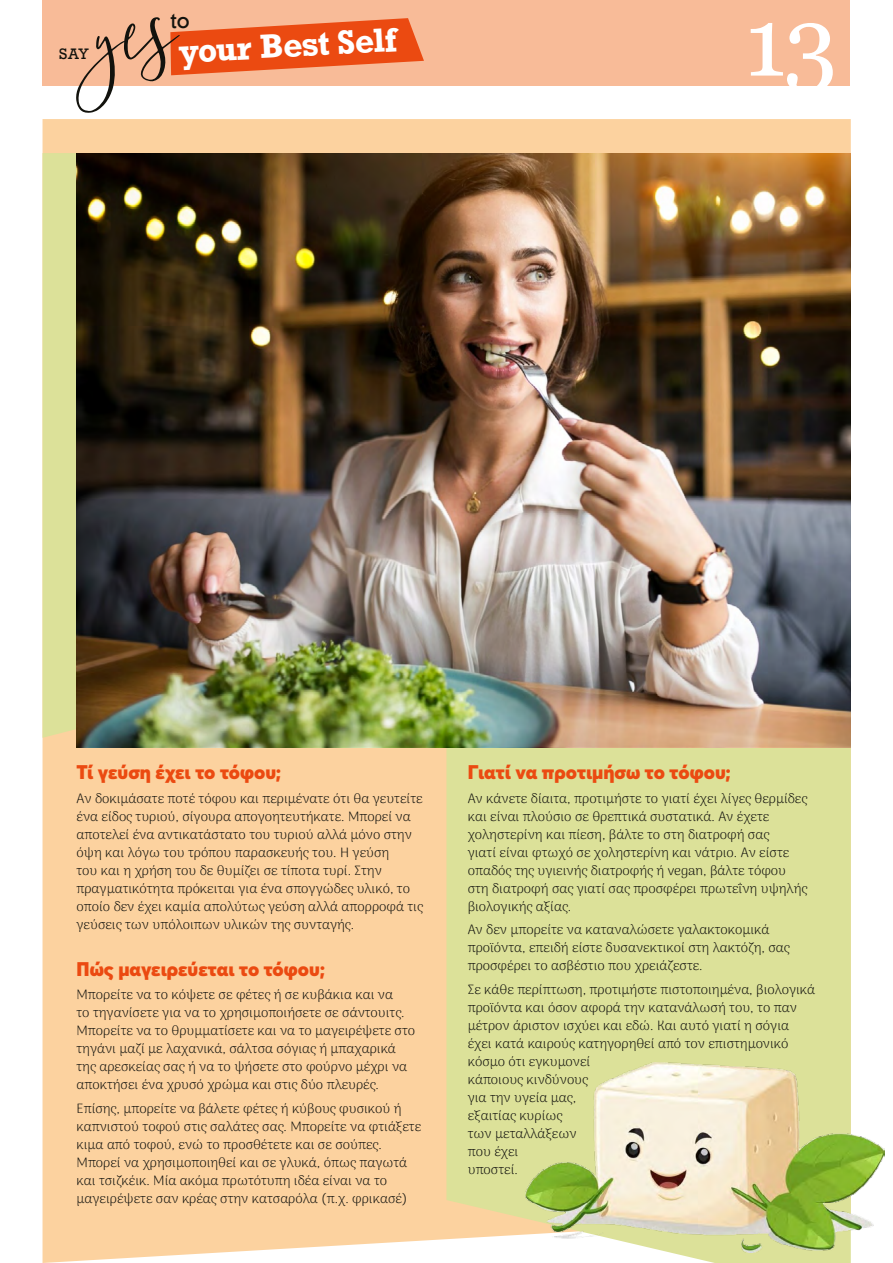
<style>
.page{position:relative;width:893px;height:1263px;background:#fff}
.page>*{position:absolute;margin:0;border:0;box-sizing:border-box;transform-origin:0 0}
.t1{font:97.5px "Georgia";color:#fff}
.t2{font:700 31.5px "Rockwell";color:#fff}
.t3{font:21px "Rockwell";color:#12120d}
.t4{font:900 19.5px "Averta";color:#eb4a11}
.t5{font:14.25px "Rockwell";color:#12120d}
.t6{font:100 13.5px/18px "Arima";color:#12120d}
</style>
<div class="page">
<div style="left:43px;top:119px;width:808px;height:1144px;background:#fcd29f"></div>
<div style="left:43px;top:153px;width:34px;height:585px;background:#dce199"></div>
<div style="left:446px;top:747px;width:405px;height:516px;background:#dce199"></div>
<div style="left:43px;top:0;width:807px;height:85px;background:#f8bb98"></div>
<svg style="left:76px;top:17px;width:348px;height:96px"></svg>
<img style="left:77px;top:153px;width:773px;height:594px">
<img style="left:525px;top:1063px;width:359px;height:190px">
<p class="t5" style="left:59px;top:45px;width:32px">SAY</p>
<h3 class="t3" style="left:170px;top:7px;width:21px">to</h3>
<h2 class="t2" style="left:178px;top:31px;width:220px;rotate:-3deg">your Best Self</h2>
<h1 class="t1" style="left:744px;top:-29px;width:95px">13</h1>
<h3 class="t4" style="left:77px;top:760px;width:206px">Τί γεύση έχει το τόφου;</h3>
<p class="t6" style="left:77px;top:789px;width:348px">Αν δοκιμάσατε ποτέ τόφου και περιμένατε ότι θα γευτείτε ένα είδος τυριού, σίγουρα απογοητευτήκατε. Μπορεί να αποτελεί ένα αντικατάστατο του τυριού αλλά μόνο στην όψη και λόγω του τρόπου παρασκευής του. Η γεύση<br>του και η χρήση του δε θυμίζει σε τίποτα τυρί. Στην πραγματικότητα πρόκειται για ένα σπογγώδες υλικό, το οποίο δεν έχει καμία απολύτως γεύση αλλά απορροφά τις γεύσεις των υπόλοιπων υλικών της συνταγής.</p>
<h3 class="t4" style="left:77px;top:956px;width:250px">Πώς μαγειρεύεται το τόφου;</h3>
<p class="t6" style="left:77px;top:986px;width:340px">Μπορείτε να το κόψετε σε φέτες ή σε κυβάκια και να<br>το τηγανίσετε για να το χρησιμοποιήσετε σε σάντουιτς.<br>Μπορείτε να το θρυμματίσετε και να το μαγειρέψετε στο τηγάνι μαζί με λαχανικά, σάλτσα σόγιας ή μπαχαρικά της αρεσκείας σας ή να το ψήσετε στο φούρνο μέχρι να αποκτήσει ένα χρυσό χρώμα και στις δύο πλευρές.</p>
<p class="t6" style="left:77px;top:1099px;width:346px">Επίσης, μπορείτε να βάλετε φέτες ή κύβους φυσικού ή καπνιστού τοφού στις σαλάτες σας. Μπορείτε να φτιάξετε κιμα από τοφού, ενώ το προσθέτετε και σε σούπες.<br>Mπορεί να χρησιμοποιηθεί και σε γλυκά, όπως παγωτά και τσιζκέικ. Mία ακόμα πρωτότυπη ιδέα είναι να το μαγειρέψετε σαν κρέας στην κατσαρόλα (π.χ. φρικασέ)</p>
<h3 class="t4" style="left:468px;top:760px;width:265px">Γιατί να προτιμήσω το τόφου;</h3>
<p class="t6" style="left:468px;top:789px;width:341px">Αν κάνετε δίαιτα, προτιμήστε το γιατί έχει λίγες θερμίδες και είναι πλούσιο σε θρεπτικά συστατικά. Αν έχετε χοληστερίνη και πίεση, βάλτε το στη διατροφή σας<br>γιατί είναι φτωχό σε χοληστερίνη και νάτριο. Αν είστε οπαδός της υγιεινής διατροφής ή vegan, βάλτε τόφου στη διατροφή σας γιατί σας προσφέρει πρωτεΐνη υψηλής βιολογικής αξίας.</p>
<p class="t6" style="left:468px;top:921px;width:323px">Αν δεν μπορείτε να καταναλώσετε γαλακτοκομικά προϊόντα, επειδή είστε δυσανεκτικοί στη λακτόζη, σας προσφέρει το ασβέστιο που χρειάζεστε.</p>
<p class="t6" style="left:468px;top:980px;width:349px">Σε κάθε περίπτωση, προτιμήστε πιστοποιημένα, βιολογικά προϊόντα και όσον αφορά την κατανάλωσή του, το παν μέτρον άριστον ισχύει και εδώ. Και αυτό γιατί η σόγια έχει κατά καιρούς κατηγορηθεί από τον επιστημονικό κόσμο ότι εγκυμονεί<br>κάποιους κινδύνους<br>για την υγεία μας,<br>εξαιτίας κυρίως<br>των μεταλλάξεων<br>που έχει<br>υποστεί.</p>
</div>
